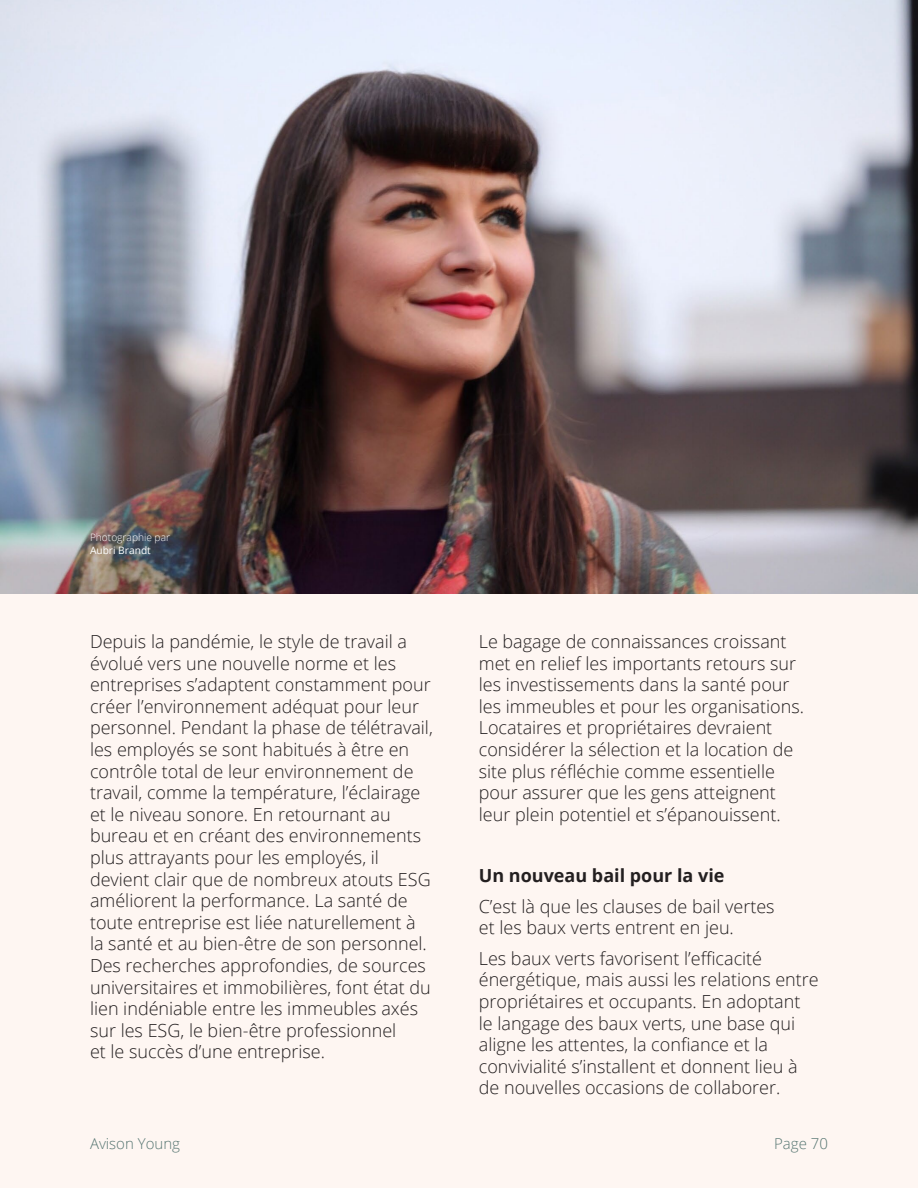
<style>
.page{position:relative;width:918px;height:1188px;background:#fef6f2}
.page>*{position:absolute;margin:0;border:0;box-sizing:border-box;transform-origin:0 0}
.t1{font:300 18px/21.6px "Open Sans";color:#231f20}
.t2{font:700 18px "Open Sans";color:#231f20}
.t3{font:300 15px "Open Sans";color:#587773}
.t4{font:300 10.2px "Open Sans";color:#fff}
.t5{font:10.2px "Open Sans";color:#fff}
</style>
<div class="page">
<img style="left:0;top:0;width:918px;height:594px">
<p class="t4" style="left:90px;top:531px;width:82px">Photographie par</p>
<p class="t5" style="left:90px;top:543px;width:62px">Aubri Brandt</p>
<p class="t1" style="left:90px;top:630px;width:344px">Depuis la pandémie, le style de travail a évolué vers une nouvelle norme et les entreprises s’adaptent constamment pour créer l’environnement adéquat pour leur personnel. Pendant la phase de télétravail, les employés se sont habitués à être en contrôle total de leur environnement de travail, comme la température, l’éclairage et le niveau sonore. En retournant au bureau et en créant des environnements plus attrayants pour les employés, il devient clair que de nombreux atouts ESG améliorent la performance. La santé de toute entreprise est liée naturellement à la santé et au bien-être de son personnel.<br>Des recherches approfondies, de sources universitaires et immobilières, font état du lien indéniable entre les immeubles axés sur les ESG, le bien-être professionnel<br>et le succès d’une entreprise.</p>
<p class="t1" style="left:479px;top:630px;width:327px">Le bagage de connaissances croissant met en relief les importants retours sur les investissements dans la santé pour les immeubles et pour les organisations.<br>Locataires et propriétaires devraient considérer la sélection et la location de site plus réfléchie comme essentielle pour assurer que les gens atteignent leur plein potentiel et s’épanouissent.</p>
<p class="t2" style="left:479px;top:863px;width:247px">Un nouveau bail pour la vie</p>
<p class="t1" style="left:479px;top:895px;width:297px">C’est là que les clauses de bail vertes et les baux verts entrent en jeu.</p>
<p class="t1" style="left:479px;top:947px;width:342px">Les baux verts favorisent l’efficacité énergétique, mais aussi les relations entre propriétaires et occupants. En adoptant<br>le langage des baux verts, une base qui aligne les attentes, la confiance et la convivialité s’installent et donnent lieu à de nouvelles occasions de collaborer.</p>
<p class="t3" style="left:90px;top:1133px;width:92px">Avison Young</p>
<p class="t3" style="left:774px;top:1133px;width:55px">Page 70</p>
</div>
